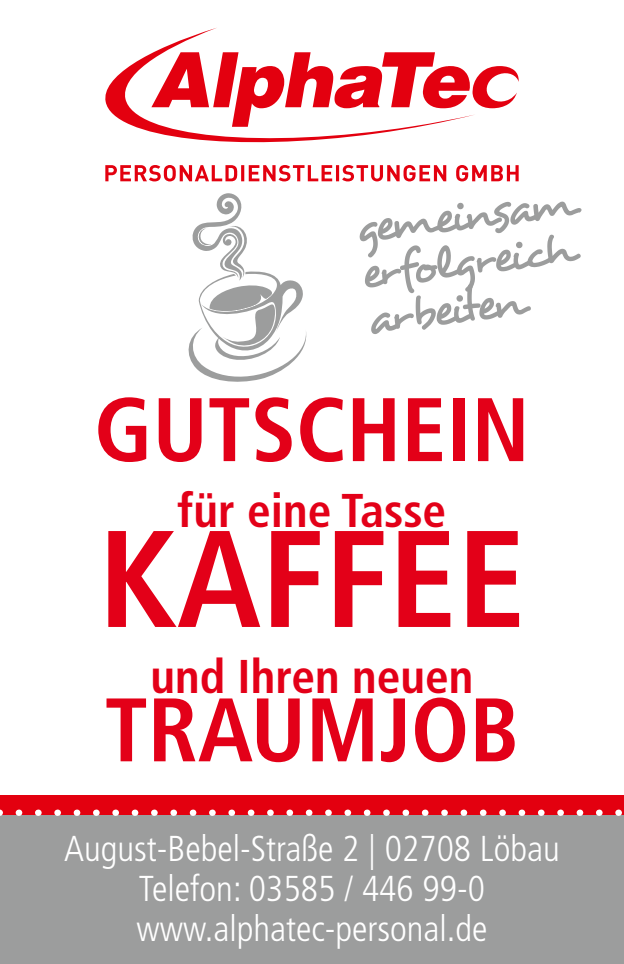
<style>
.page{position:relative;width:624px;height:964px;background:#fff}
.page>*{position:absolute;margin:0;border:0;box-sizing:border-box;transform-origin:0 0}
.t1{font:700 condensed 137.2px "Frutiger";color:#e30018}
.t2{font:700 condensed 90px "Frutiger";color:#e30018}
.t3{font:48.4px/45.6px "Desyrel";color:#9c9d9d}
.t4{font:700 condensed 47.2px "Frutiger";color:#e30018}
.t5{font:300 condensed 36px/40px "Frutiger";color:#fff;text-align:center}
</style>
<div class="page">
<svg style="left:188px;top:193px;width:119px;height:189px"></svg>
<div style="left:0;top:795px;width:624px;height:21px;background:#e3000f"></div>
<div style="left:0;top:816px;width:624px;height:148px;background:#9c9d9d"></div>
<svg style="left:0;top:809px;width:624px;height:7px"></svg>
<svg style="left:105px;top:28px;width:312px;height:115px"></svg>
<svg style="left:151px;top:52px;width:367px;height:75px"></svg>
<svg style="left:105px;top:165px;width:413px;height:16px"></svg>
<h3 class="t3" style="left:352px;top:206px;width:221px;rotate:-7deg">gemeinsam erfolgreich arbeiten</h3>
<h2 class="t2" style="left:94px;top:376px;width:437px">GUTSCHEIN</h2>
<h3 class="t4" style="left:178px;top:483px;width:270px">für eine Tasse</h3>
<h1 class="t1" style="left:98px;top:498px;width:352px">Kaffee</h1>
<h3 class="t4" style="left:151px;top:649px;width:324px">und Ihren neuen</h3>
<h2 class="t2" style="left:105px;top:677px;width:416px">Traumjob</h2>
<p class="t5" style="left:64px;top:829px;width:497px">August-Bebel-Straße 2 | 02708 Löbau<br>Telefon: 03585 / 446 99-0 www.alphatec-personal.de</p>
</div>
